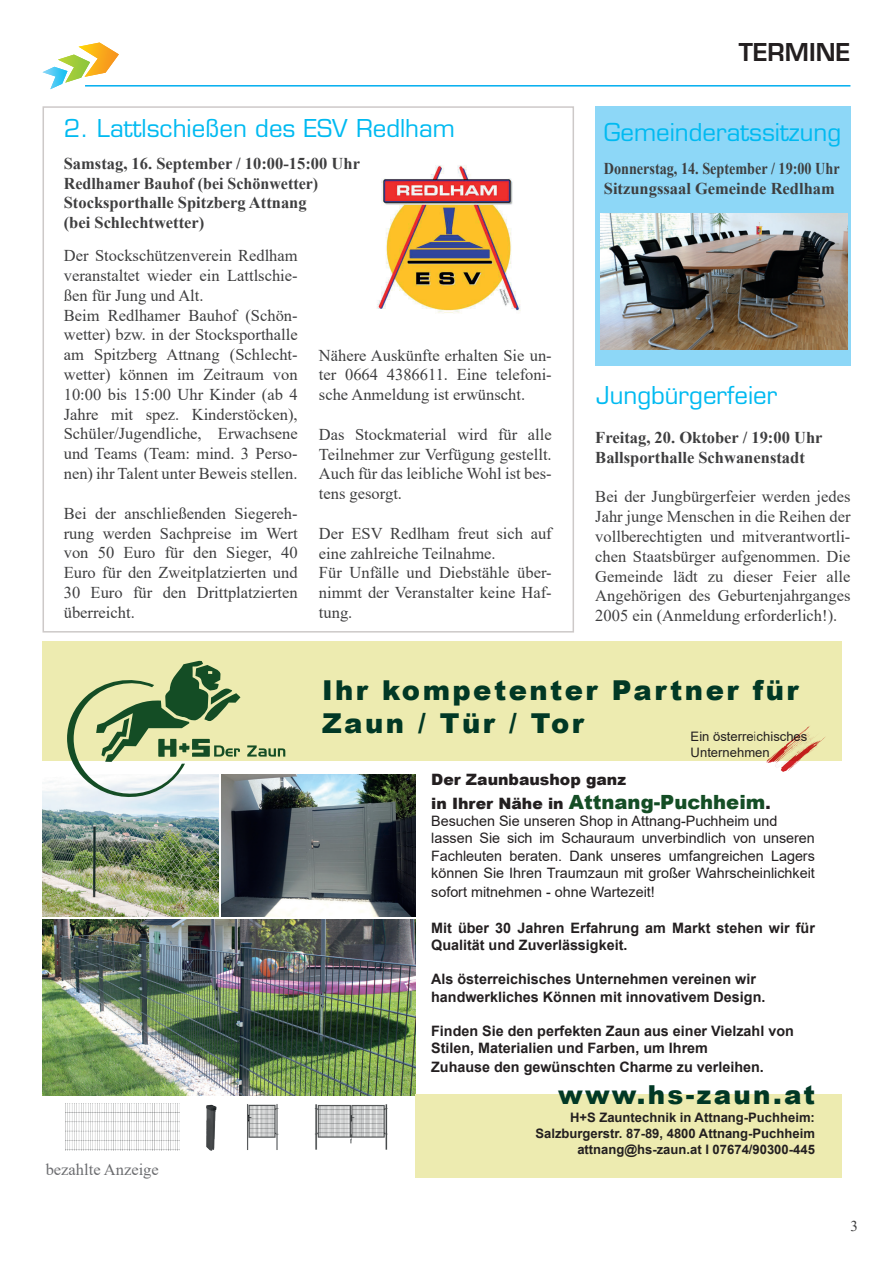
<style>
.page{position:relative;width:893px;height:1263px;background:#fff}
.page>*{position:absolute;margin:0;border:0;box-sizing:border-box;transform-origin:0 0}
.t1{font:900 27.45px/32.8px "Arial";letter-spacing:.09em;color:#013825}
.t2{font:900 26.1px "Arial";letter-spacing:.09em;color:#013825}
.t3{font:24px "Eurostile LT Std";color:#00baf1}
.t4{font:600 24px "Eurostile LT Std";color:#231f20}
.t5{font:900 19.65px "Arial";color:#144d25}
.t6{font:16.5px/19.8px "Times New Roman";color:#3e3e3f;text-align:justify}
.t7{font:700 16.5px/19.8px "Times New Roman";color:#3e3e3f}
.t8{font:700 16.5px/19.8px "Times New Roman";color:#3e3e3f;scale:.86 1}
.t9{font:16.5px "Times New Roman";color:#6c6d70}
.t10{font:900 15.6px "Arial";color:#231f20}
.t11{font:15px "Times New Roman";color:#3e3e3f}
.t12{font:700 14.4px/17.2px "Arial";color:#231f20}
.t13{font:14.4px/17.2px "Arial";color:#231f20}
.t14{font:700 13.05px/15.6px "Arial";color:#231f20;text-align:right}
.t15{font:13.05px/15.6px "Arial";color:#231f20}
.s1{font-size:15.6px;color:#231f20}
</style>
<div class="page">
<hr style="left:85px;top:85px;width:765px;height:2px;background:#00aeef">
<svg style="left:43px;top:43px;width:76px;height:46px"></svg>
<img style="left:43px;top:919px;width:373px;height:176px">
<div style="left:43px;top:641px;width:799px;height:119px;background:#edebb0"></div>
<img style="left:755px;top:726px;width:76px;height:46px">
<img style="left:65px;top:1103px;width:115px;height:47px">
<img style="left:206px;top:1104px;width:11px;height:46px">
<img style="left:247px;top:1104px;width:32px;height:46px">
<img style="left:314px;top:1104px;width:74px;height:46px">
<img style="left:222px;top:774px;width:194px;height:143px">
<img style="left:43px;top:781px;width:176px;height:136px">
<svg style="left:67px;top:660px;width:173px;height:140px"></svg>
<svg style="left:247px;top:745px;width:38px;height:11px"></svg>
<div style="left:416px;top:1094px;width:426px;height:84px;background:#edebb0"></div>
<img style="left:377px;top:165px;width:144px;height:149px">
<div style="left:595px;top:106px;width:255px;height:260px;background:#8dd7f7"></div>
<img style="left:601px;top:214px;width:246px;height:135px">
<div style="left:43px;top:106px;width:531px;height:526px;border:2px solid #cdc9c8"></div>
<h3 class="t3" style="left:64px;top:114px;width:393px">2. Lattlschießen des ESV Redlham</h3>
<p class="t7" style="left:64px;top:153px;width:298px">Samstag, 16. September / 10:00-15:00 Uhr Redlhamer Bauhof (bei Schönwetter)<br>Stocksporthalle Spitzberg Attnang<br>(bei Schlechtwetter)</p>
<p class="t6" style="left:64px;top:245px;width:235px;text-align:left">Der Stockschützenverein Redlham veranstaltet wieder ein Lattlschie&shy;ßen für Jung und Alt.<br>Beim Redlhamer Bauhof (Schön&shy;wetter) bzw. in der Stocksporthalle am Spitzberg Attnang (Schlecht&shy;wetter) können im Zeitraum von<br>10:00 bis 15:00 Uhr Kinder (ab 4<br>Jahre mit spez. Kinderstöcken),<br>Schüler/Jugendliche, Erwachsene und Teams (Team: mind. 3 Perso&shy;nen) ihr Talent unter Beweis stellen.</p>
<p class="t6" style="left:64px;top:503px;width:235px">Bei der anschließenden Siegereh&shy;rung werden Sachpreise im Wert von 50 Euro für den Sieger, 40<br>Euro für den Zweitplatzierten und 30 Euro für den Drittplatzierten überreicht.</p>
<p class="t6" style="left:319px;top:345px;width:234px">Nähere Auskünfte erhalten Sie un&shy;ter 0664 4386611. Eine telefoni&shy;sche Anmeldung ist erwünscht.</p>
<p class="t6" style="left:319px;top:424px;width:234px">Das Stockmaterial wird für alle Teilnehmer zur Verfügung gestellt.<br>Auch für das leibliche Wohl ist bes&shy;tens gesorgt.</p>
<p class="t6" style="left:319px;top:523px;width:234px;text-align:left">Der ESV Redlham freut sich auf eine zahlreiche Teilnahme.<br>Für Unfälle und Diebstähle über&shy;nimmt der Veranstalter keine Haf&shy;tung.</p>
<h3 class="t4" style="left:739px;top:37px;width:113px">TERMINE</h3>
<h3 class="t3" style="left:604px;top:118px;width:239px">Gemeinderatssitzung</h3>
<p class="t8" style="left:604px;top:158px;width:276px">Donnerstag, 14. September / 19:00 Uhr<br>Sitzungssaal Gemeinde Redlham</p>
<h3 class="t3" style="left:596px;top:380px;width:183px">Jungbürgerfeier</h3>
<p class="t7" style="left:595px;top:427px;width:229px">Freitag, 20. Oktober / 19:00 Uhr<br>Ballsporthalle Schwanenstadt</p>
<p class="t6" style="left:595px;top:486px;width:257px">Bei der Jungbürgerfeier werden jedes Jahr junge Menschen in die Reihen der vollberechtigten und mitverantwortli&shy;chen Staatsbürger aufgenommen. Die Gemeinde lädt zu dieser Feier alle Angehörigen des Geburtenjahrganges 2005 ein (Anmeldung erforderlich!).</p>
<p class="t9" style="left:46px;top:1157px;width:115px">bezahlte Anzeige</p>
<h1 class="t1" style="left:322px;top:672px;width:478px">Ihr kompetenter Partner für<br>Zaun / Tür / Tor</h1>
<p class="t15" style="left:691px;top:729px;width:118px">Ein österreichisches<br>Unternehmen</p>
<p class="t10" style="left:431px;top:768px;width:196px">Der Zaunbaushop ganz</p>
<p class="t5" style="left:431px;top:788px;width:341px"><span class="s1">in Ihrer Nähe in</span> Attnang-Puchheim<span class="s1">.</span></p>
<p class="t13" style="left:431px;top:812px;width:385px">Besuchen Sie unseren Shop in Attnang-Puchheim und lassen Sie sich im Schauraum unverbindlich von unseren Fachleuten beraten. Dank unseres umfangreichen Lagers können Sie Ihren Traumzaun mit großer Wahrscheinlichkeit</p>
<p class="t13" style="left:431px;top:883px;width:225px">sofort mitnehmen - ohne Wartezeit!</p>
<p class="t12" style="left:431px;top:919px;width:385px">Mit über 30 Jahren Erfahrung am Markt stehen wir für<br>Qualität und Zuverlässigkeit.</p>
<p class="t12" style="left:431px;top:971px;width:336px">Als österreichisches Unternehmen vereinen wir handwerkliches Können mit innovativem Design.</p>
<p class="t12" style="left:431px;top:1022px;width:364px">Finden Sie den perfekten Zaun aus einer Vielzahl von<br>Stilen, Materialien und Farben, um Ihrem</p>
<p class="t12" style="left:431px;top:1058px;width:334px">Zuhause den gewünschten Charme zu verleihen.</p>
<p class="t14" style="left:535px;top:1110px;width:281px">H+S Zauntechnik in Attnang-Puchheim:<br>Salzburgerstr. 87-89, 4800 Attnang-Puchheim attnang@hs-zaun.at I 07674/90300-445</p>
<h2 class="t2" style="left:558px;top:1075px;width:258px">www.hs-zaun.at</h2>
<p class="t11" style="left:850px;top:1215px;width:9px">3</p>
</div>
